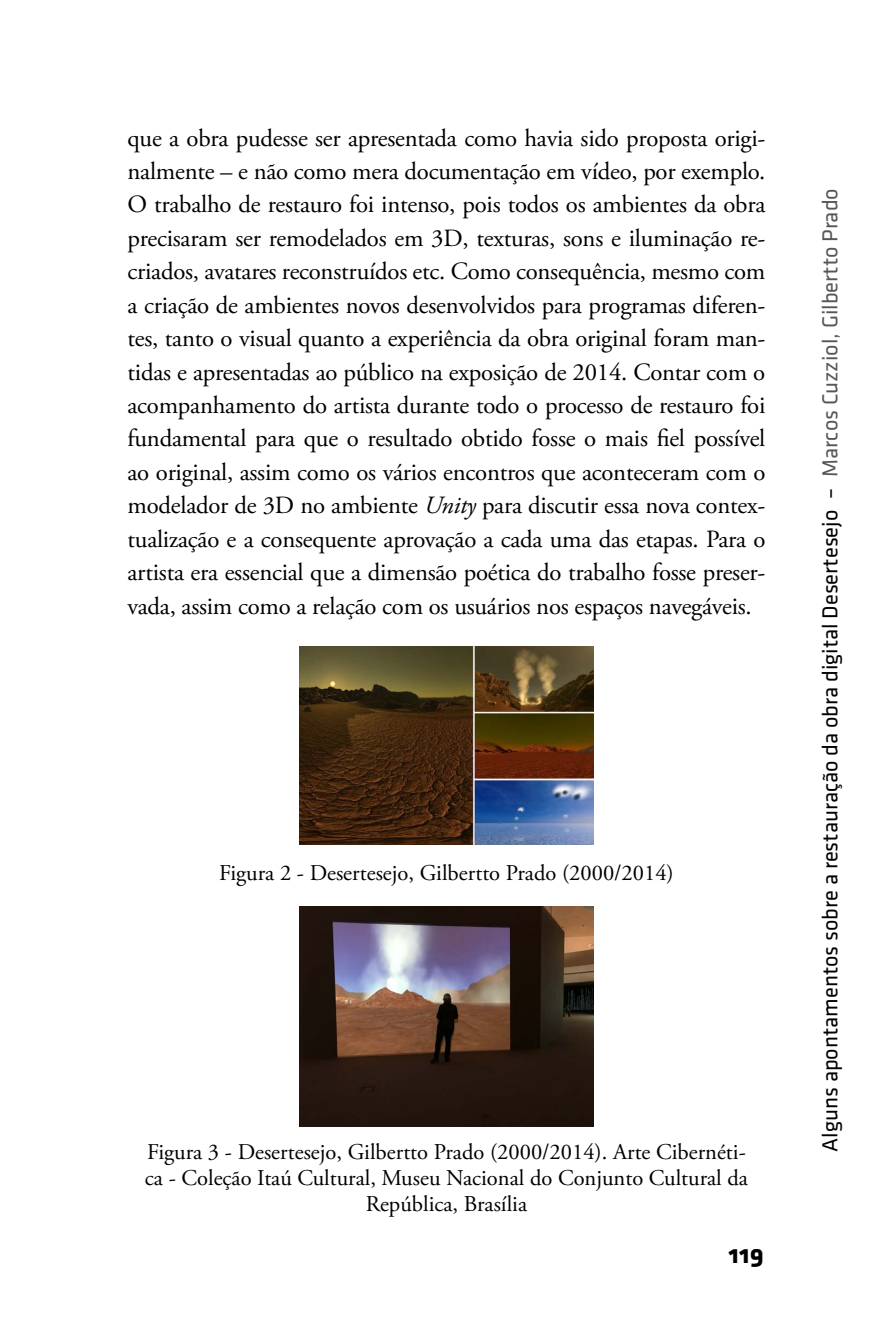
<style>
.page{position:relative;width:893px;height:1340px;background:#fff}
.page>*{position:absolute;margin:0;border:0;box-sizing:border-box;transform-origin:0 0}
.t1{font:27px "Klavika Bold Bold OSF";color:#000}
.t2{font:24.75px/33.5px "Adobe Garamond Pro";letter-spacing:-.01em;color:#000;text-align:justify}
.t3{font:22.5px/25.9px "Adobe Garamond Pro";color:#000;text-align:center}
.t4{font:22.5px "Klavika";color:#000}
.s1{font-style:italic}
.s2{color:#575756}
</style>
<div class="page">
<img style="left:300px;top:647px;width:293px;height:197px">
<img style="left:300px;top:906px;width:293px;height:220px">
<p class="t2" style="left:128px;top:122px;width:639px">que a obra pudesse ser apresentada como havia sido proposta origi&shy;nalmente – e não como mera documentação em vídeo, por exemplo.<br>O trabalho de restauro foi intenso, pois todos os ambientes da obra precisaram ser remodelados em 3D, texturas, sons e iluminação re&shy;criados, avatares reconstruídos etc. Como consequência, mesmo com a criação de ambientes novos desenvolvidos para programas diferen&shy;tes, tanto o visual quanto a experiência da obra original foram man&shy;tidas e apresentadas ao público na exposição de 2014. Contar com o acompanhamento do artista durante todo o processo de restauro foi fundamental para que o resultado obtido fosse o mais fiel possível ao original, assim como os vários encontros que aconteceram com o modelador de 3D no ambiente <span class="s1">Unity</span> para discutir essa nova contex&shy;tualização e a consequente aprovação a cada uma das etapas. Para o artista era essencial que a dimensão poética do trabalho fosse preser&shy;vada, assim como a relação com os usuários nos espaços navegáveis.</p>
<p class="t3" style="left:219px;top:860px;width:456px">Figura 2 - Desertesejo, Gilbertto Prado (2000/2014)</p>
<p class="t3" style="left:145px;top:1139px;width:604px">Figura 3 - Desertesejo, Gilbertto Prado (2000/2014). Arte Cibernéti&shy;ca - Coleção Itaú Cultural, Museu Nacional do Conjunto Cultural da<br>República, Brasília</p>
<p class="t1" style="left:728px;top:1239px;width:37px">119</p>
<p class="t4" style="left:818px;top:1151px;width:964px;rotate:-90deg">Alguns apontamentos sobre a restauração da obra digital Desertesejo – <span class="s2">Marcos Cuzziol, Gilbertto Prado</span></p>
</div>
